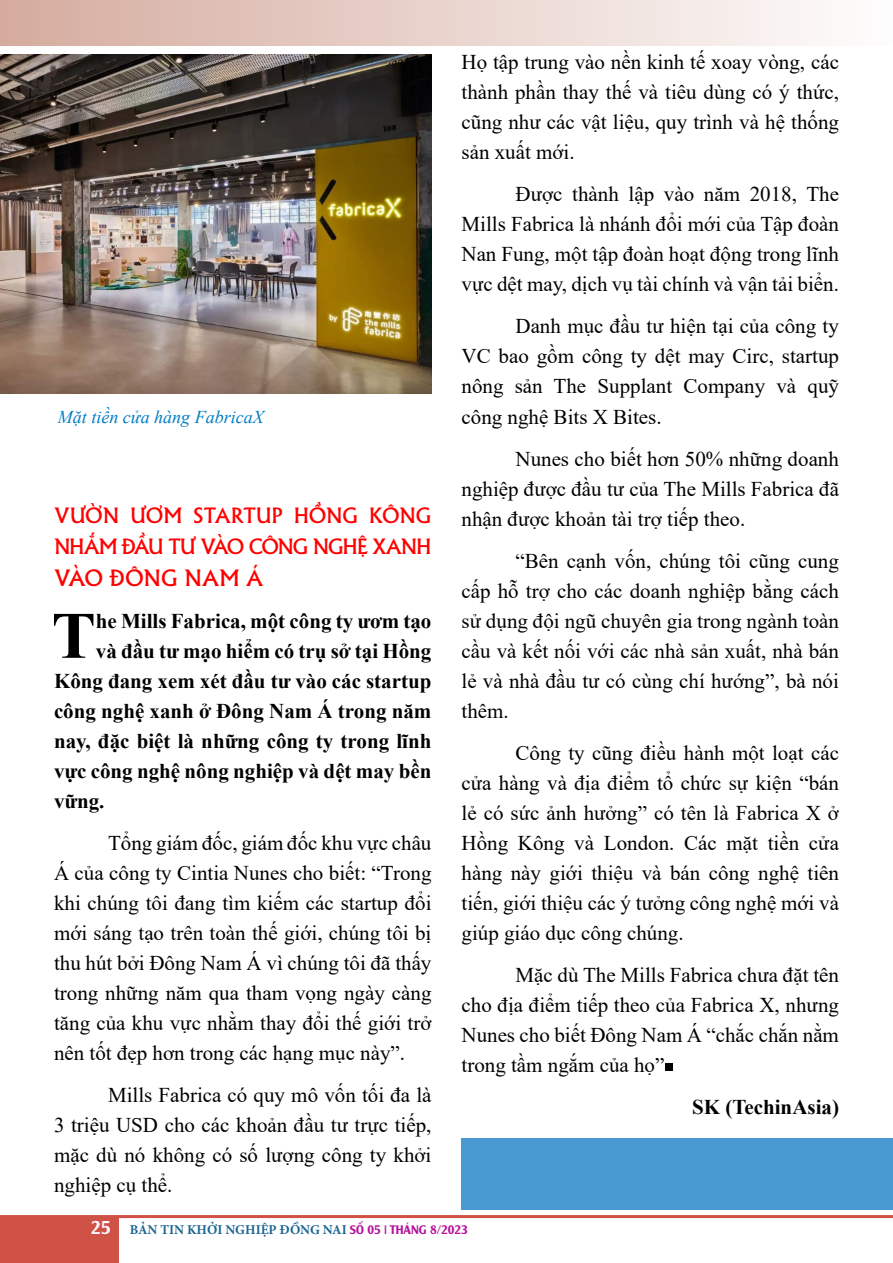
<style>
.page{position:relative;width:893px;height:1263px;background:#fff}
.page>*{position:absolute;margin:0;border:0;box-sizing:border-box;transform-origin:0 0}
.t1{font:700 66.3px "Times New Roman";color:#000}
.t2{font:24px "UTM Khuccamta";letter-spacing:-.005em;color:#f00}
.t3{font:22.5px/31.5px "UTM Khuccamta";letter-spacing:-.045em;color:#f00}
.t4{font:21px/30px "Times New Roman";color:#000;text-align:justify}
.t5{font:700 21px "Times New Roman";color:#000}
.t6{font:italic 18px "Times New Roman";color:#007dc2}
.t7{font:700 13.5px "Minion Pro";color:#1b6591}
.s1{font-family:"UTM Alexander";font-weight:400;font-size:18px;color:#fff6ff}
.s2{font-family:"UTM Alexander";font-weight:400;font-size:12px;color:#b7139e}
</style>
<div class="page">
<div style="left:0;top:0;width:892px;height:46px;background:linear-gradient(to right,#d5ab9e,#fefdfd)"></div>
<hr style="left:0;top:1215px;width:893px;height:3px;background:#d15145">
<div style="left:0;top:1217px;width:118px;height:46px;background:#d05145"></div>
<img style="left:0;top:55px;width:431px;height:338px">
<div style="left:665px;top:1063px;width:8px;height:8px;background:#000"></div>
<div style="left:461px;top:1139px;width:432px;height:71px;background:#4898d1"></div>
<p class="t6" style="left:58px;top:404px;width:207px">Mặt tiền cửa hàng FabricaX</p>
<p class="t3" style="left:54px;top:498px;width:379px">VƯỜN ƯƠM STARTUP HỒNG KÔNG<br>NHẮM ĐẦU TƯ VÀO CÔNG NGHỆ XANH</p>
<p class="t2" style="left:54px;top:562px;width:211px">VÀO ĐÔNG NAM Á</p>
<h1 class="t1" style="left:52px;top:588px;width:46px">T</h1>
<p class="t5" style="left:96px;top:606px;width:337px">he Mills Fabrica, một công ty ươm tạo</p>
<p class="t5" style="left:96px;top:636px;width:337px">và đầu tư mạo hiểm có trụ sở tại Hồng</p>
<p class="t5" style="left:54px;top:666px;width:379px">Kông đang xem xét đầu tư vào các startup</p>
<p class="t5" style="left:54px;top:696px;width:379px">công nghệ xanh ở Đông Nam Á trong năm</p>
<p class="t5" style="left:54px;top:726px;width:379px">nay, đặc biệt là những công ty trong lĩnh</p>
<p class="t5" style="left:54px;top:756px;width:379px">vực công nghệ nông nghiệp và dệt may bền</p>
<p class="t5" style="left:54px;top:786px;width:52px">vững.</p>
<p class="t4" style="left:54px;top:827px;width:379px;text-indent:54px">Tổng giám đốc, giám đốc khu vực châu Á của công ty Cintia Nunes cho biết: “Trong khi chúng tôi đang tìm kiếm các startup đổi mới sáng tạo trên toàn thế giới, chúng tôi bị thu hút bởi Đông Nam Á vì chúng tôi đã thấy trong những năm qua tham vọng ngày càng tăng của khu vực nhằm thay đổi thế giới trở nên tốt đẹp hơn trong các hạng mục này”.</p>
<p class="t4" style="left:54px;top:1079px;width:379px;text-indent:54px">Mills Fabrica có quy mô vốn tối đa là 3 triệu USD cho các khoản đầu tư trực tiếp, mặc dù nó không có số lượng công ty khởi nghiệp cụ thể.</p>
<p class="t4" style="left:461px;top:47px;width:379px">Họ tập trung vào nền kinh tế xoay vòng, các thành phần thay thế và tiêu dùng có ý thức, cũng như các vật liệu, quy trình và hệ thống sản xuất mới.</p>
<p class="t4" style="left:461px;top:179px;width:379px;text-indent:54px">Được thành lập vào năm 2018, The Mills Fabrica là nhánh đổi mới của Tập đoàn Nan Fung, một tập đoàn hoạt động trong lĩnh vực dệt may, dịch vụ tài chính và vận tải biển.</p>
<p class="t4" style="left:461px;top:311px;width:379px;text-indent:54px">Danh mục đầu tư hiện tại của công ty VC bao gồm công ty dệt may Circ, startup nông sản The Supplant Company và quỹ công nghệ Bits X Bites.</p>
<p class="t4" style="left:461px;top:443px;width:379px;text-indent:54px">Nunes cho biết hơn 50% những doanh nghiệp được đầu tư của The Mills Fabrica đã nhận được khoản tài trợ tiếp theo.</p>
<p class="t4" style="left:461px;top:545px;width:379px;text-indent:54px">“Bên cạnh vốn, chúng tôi cũng cung cấp hỗ trợ cho các doanh nghiệp bằng cách sử dụng đội ngũ chuyên gia trong ngành toàn cầu và kết nối với các nhà sản xuất, nhà bán lẻ và nhà đầu tư có cùng chí hướng”, bà nói thêm.</p>
<p class="t4" style="left:461px;top:737px;width:379px;text-indent:54px">Công ty cũng điều hành một loạt các cửa hàng và địa điểm tổ chức sự kiện “bán lẻ có sức ảnh hưởng” có tên là Fabrica X ở Hồng Kông và London. Các mặt tiền cửa hàng này giới thiệu và bán công nghệ tiên tiến, giới thiệu các ý tưởng công nghệ mới và giúp giáo dục công chúng.</p>
<p class="t4" style="left:461px;top:959px;width:379px;text-indent:54px">Mặc dù The Mills Fabrica chưa đặt tên cho địa điểm tiếp theo của Fabrica X, nhưng Nunes cho biết Đông Nam Á “chắc chắn nằm trong tầm ngắm của họ”</p>
<p class="t5" style="left:692px;top:1091px;width:148px">SK (TechinAsia)</p>
<p class="t7" style="left:91px;top:1220px;width:379px"><span class="s1">25</span> BẢN TIN KHỞI NGHIỆP ĐỒNG NAI <span class="s2">SỐ 05 | THÁNG 8/2023</span></p>
</div>
